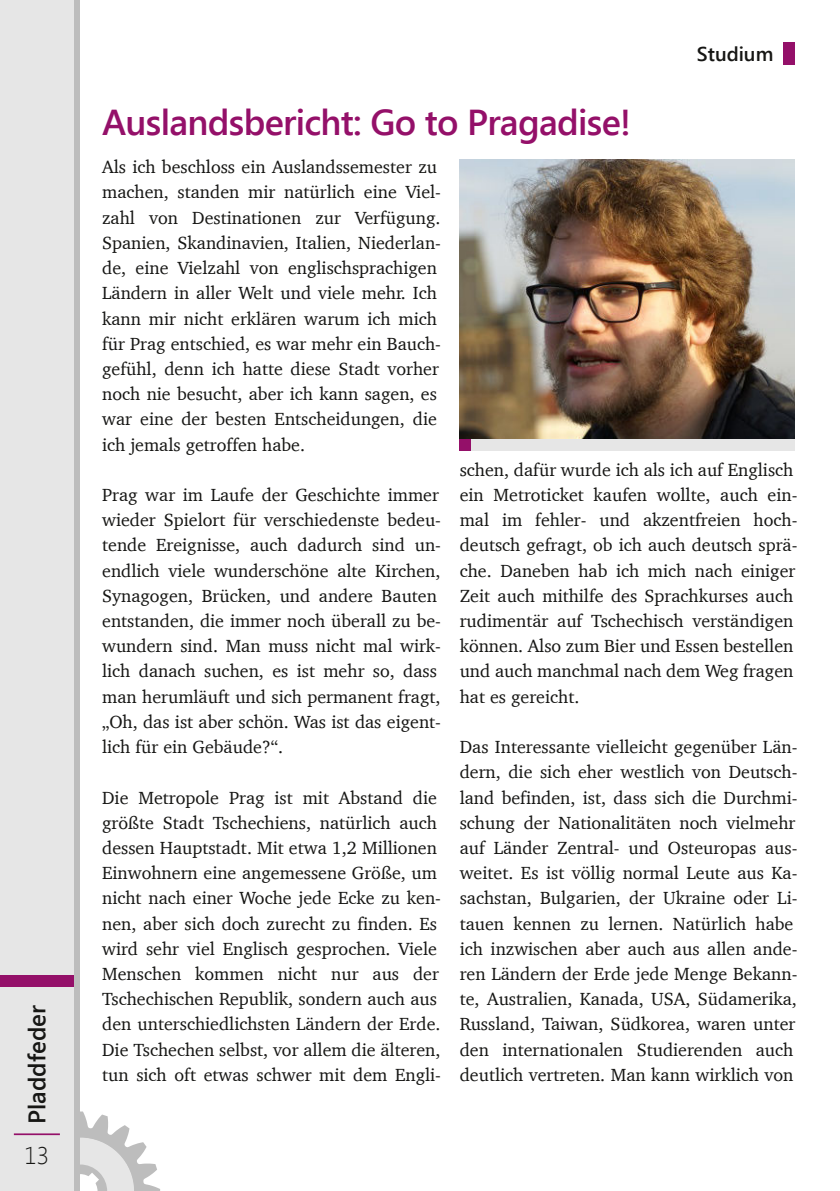
<style>
.page{position:relative;width:840px;height:1191px;background:#fff}
.page>*{position:absolute;margin:0;border:0;box-sizing:border-box;transform-origin:0 0}
.t1{font:600 36px "Segoe UI";letter-spacing:-.02em;color:#941069}
.t2{font:600 24px "Segoe UI";color:#161614}
.t3{font:300 24px "Segoe UI";color:#161614}
.t4{font:600 20px "Segoe UI";color:#161614}
.t5{font:18px/25.2px "Charter";color:#161614}
</style>
<div class="page">
<svg style="left:79px;top:1111px;width:81px;height:80px"></svg>
<div style="left:62px;top:0;width:17px;height:1191px;background:#bdbdbd"></div>
<div style="left:0;top:0;width:74px;height:1191px;background:#e6e6e6"></div>
<div style="left:0;top:975px;width:74px;height:11px;background:#941069"></div>
<hr style="left:14px;top:1133px;width:46px;height:2px;background:#941069">
<img style="left:459px;top:159px;width:335px;height:280px">
<div style="left:459px;top:439px;width:335px;height:11px;background:#e6e6e6"></div>
<div style="left:459px;top:439px;width:12px;height:11px;background:#941069"></div>
<div style="left:782px;top:43px;width:12px;height:22px;background:#941069"></div>
<h2 class="t2" style="left:27px;top:1124px;width:120px;rotate:-90deg">Pladdfeder</h2>
<h2 class="t3" style="left:25px;top:1141px;width:26px">13</h2>
<h1 class="t1" style="left:102px;top:108px;width:530px">Auslandsbericht: Go to Pragadise!</h1>
<p class="t4" style="left:696px;top:46px;width:78px">Studium</p>
<p class="t5" style="left:102px;top:156px;width:340px">Als ich beschloss ein Auslandssemester zu machen, standen mir natürlich eine Viel&shy;zahl von Destinationen zur Verfügung.<br>Spanien, Skandinavien, Italien, Niederlan&shy;de, eine Vielzahl von englischsprachigen Ländern in aller Welt und viele mehr. Ich kann mir nicht erklären warum ich mich für Prag entschied, es war mehr ein Bauch&shy;gefühl, denn ich hatte diese Stadt vorher noch nie besucht, aber ich kann sagen, es war eine der besten Entscheidungen, die ich jemals getroffen habe.</p>
<p class="t5" style="left:102px;top:483px;width:340px">Prag war im Laufe der Geschichte immer wieder Spielort für verschiedenste bedeu&shy;tende Ereignisse, auch dadurch sind un&shy;endlich viele wunderschöne alte Kirchen, Synagogen, Brücken, und andere Bauten entstanden, die immer noch überall zu be&shy;wundern sind. Man muss nicht mal wirk&shy;lich danach suchen, es ist mehr so, dass man herumläuft und sich permanent fragt, „Oh, das ist aber schön. Was ist das eigent&shy;lich für ein Gebäude?“.</p>
<p class="t5" style="left:102px;top:786px;width:340px">Die Metropole Prag ist mit Abstand die größte Stadt Tschechiens, natürlich auch dessen Hauptstadt. Mit etwa 1,2 Millionen Einwohnern eine angemessene Größe, um nicht nach einer Woche jede Ecke zu ken&shy;nen, aber sich doch zurecht zu finden. Es wird sehr viel Englisch gesprochen. Viele Menschen kommen nicht nur aus der Tschechischen Republik, sondern auch aus den unterschiedlichsten Ländern der Erde.<br>Die Tschechen selbst, vor allem die älteren, tun sich oft etwas schwer mit dem Engli-</p>
<p class="t5" style="left:459px;top:458px;width:339px">schen, dafür wurde ich als ich auf Englisch ein Metroticket kaufen wollte, auch ein&shy;mal im fehler- und akzentfreien hoch&shy;deutsch gefragt, ob ich auch deutsch sprä&shy;che. Daneben hab ich mich nach einiger Zeit auch mithilfe des Sprachkurses auch rudimentär auf Tschechisch verständigen können. Also zum Bier und Essen bestellen und auch manchmal nach dem Weg fragen hat es gereicht.</p>
<p class="t5" style="left:459px;top:735px;width:339px">Das Interessante vielleicht gegenüber Län&shy;dern, die sich eher westlich von Deutsch&shy;land befinden, ist, dass sich die Durchmi&shy;schung der Nationalitäten noch vielmehr auf Länder Zentral- und Osteuropas aus&shy;weitet. Es ist völlig normal Leute aus Ka&shy;sachstan, Bulgarien, der Ukraine oder Li&shy;tauen kennen zu lernen. Natürlich habe ich inzwischen aber auch aus allen ande&shy;ren Ländern der Erde jede Menge Bekann&shy;te, Australien, Kanada, USA, Südamerika, Russland, Taiwan, Südkorea, waren unter den internationalen Studierenden auch deutlich vertreten. Man kann wirklich von</p>
</div>
